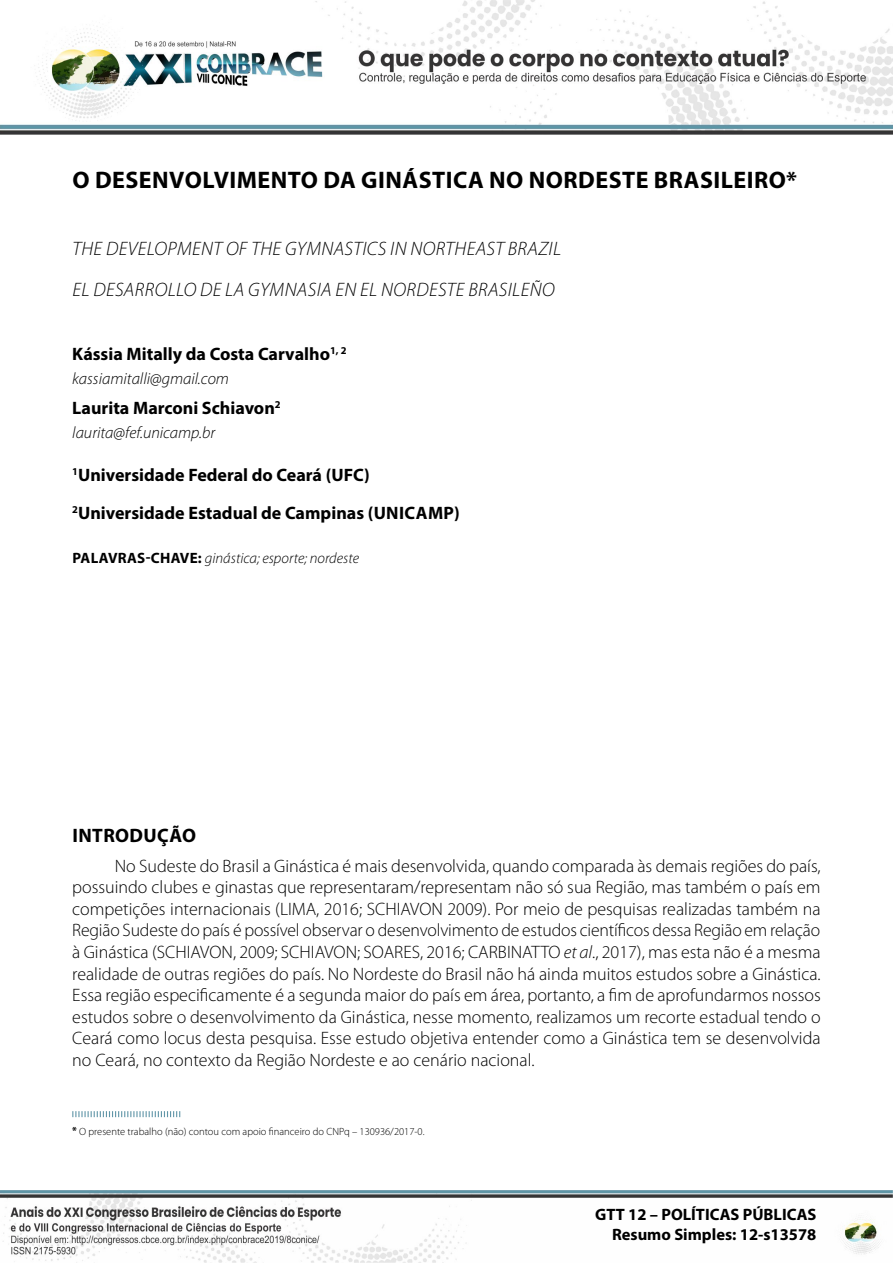
<style>
.page{position:relative;width:893px;height:1263px;background:#fff}
.page>*{position:absolute;margin:0;border:0;box-sizing:border-box;transform-origin:0 0}
.TITULO{font:700 24px "Myriad Pro";letter-spacing:.02em;color:#000}
.TIT_TRADU_RES_SIMPLE{font:italic 300 19.5px "Myriad Pro";letter-spacing:.02em;color:#000}
.SUBTITULOS{font:700 19.5px "Myriad Pro";letter-spacing:.02em;color:#000}
.MIOLO{font:300 18px/21.6px "Myriad Pro";color:#000;text-align:justify}
.AFILIAÇÃO{font:700 18px "Myriad Pro";color:#000}
.AUTORES{font:700 18px "Myriad Pro";color:#000}
.t1{font:700 16.5px/19.8px "Myriad Pro";color:#000;text-align:right}
.E-MAIL{font:italic 300 16.5px "Myriad Pro";color:#000}
.R_SIMPLES_-_KEYWORDS{font:italic 300 15px "Myriad Pro";color:#000}
.LEG__RODAPE{font:300 10.5px "Myriad Pro";color:#000}
.s1{font-weight:700;font-style:normal}
.s2{font-style:italic}
.s3{font-weight:700}
</style>
<div class="page">
<img style="left:0;top:0;width:893px;height:134px">
<img style="left:0;top:1190px;width:893px;height:73px">
<svg style="left:72px;top:1111px;width:108px;height:6px"></svg>
<p class="TITULO" style="left:73px;top:164px;width:734px">O DESENVOLVIMENTO DA GINÁSTICA NO NORDESTE BRASILEIRO*<sup>1</sup></p>
<p class="TIT_TRADU_RES_SIMPLE" style="left:72px;top:236px;width:490px">THE DEVELOPMENT OF THE GYMNASTICS IN NORTHEAST BRAZIL</p>
<p class="TIT_TRADU_RES_SIMPLE" style="left:72px;top:277px;width:484px">EL DESARROLLO DE LA GYMNASIA EN EL NORDESTE BRASILEÑO</p>
<p class="AUTORES" style="left:72px;top:342px;width:276px">Kássia Mitally da Costa Carvalho<sup>1,</sup> <sup>2</sup></p>
<p class="E-MAIL" style="left:72px;top:368px;width:158px">kassiamitalli@gmail.com</p>
<p class="AUTORES" style="left:72px;top:396px;width:210px">Laurita Marconi Schiavon<sup>2</sup></p>
<p class="E-MAIL" style="left:72px;top:423px;width:144px">laurita@fef.unicamp.br</p>
<p class="AFILIAÇÃO" style="left:72px;top:463px;width:299px"><sup>1</sup>Universidade Federal do Ceará (UFC)</p>
<p class="AFILIAÇÃO" style="left:72px;top:502px;width:389px"><sup>2</sup>Universidade Estadual de Campinas (UNICAMP)</p>
<p class="R_SIMPLES_-_KEYWORDS" style="left:72px;top:549px;width:288px"><span class="s1">PALAVRAS-CHAVE:</span> ginástica; esporte; nordeste</p>
<p class="SUBTITULOS" style="left:72px;top:822px;width:125px">INTRODUÇÃO</p>
<p class="MIOLO" style="left:72px;top:855px;width:750px;text-indent:43px">No Sudeste do Brasil a Ginástica é mais desenvolvida, quando comparada às demais regiões do país, possuindo clubes e ginastas que representaram/representam não só sua Região, mas também o país em competições internacionais (LIMA, 2016; SCHIAVON 2009). Por meio de pesquisas realizadas também na Região Sudeste do país é possível observar o desenvolvimento de estudos científicos dessa Região em relação à Ginástica (SCHIAVON, 2009; SCHIAVON; SOARES, 2016; CARBINATTO <span class="s2">et al</span>., 2017), mas esta não é a mesma realidade de outras regiões do país. No Nordeste do Brasil não há ainda muitos estudos sobre a Ginástica.<br>Essa região especificamente é a segunda maior do país em área, portanto, a fim de aprofundarmos nossos estudos sobre o desenvolvimento da Ginástica, nesse momento, realizamos um recorte estadual tendo o Ceará como locus desta pesquisa. Esse estudo objetiva entender como a Ginástica tem se desenvolvida no Ceará, no contexto da Região Nordeste e ao cenário nacional.</p>
<p class="LEG__RODAPE" style="left:72px;top:1125px;width:354px"><span class="s3">*</span> O presente trabalho (não) contou com apoio financeiro do CNPq – 130936/2017-0.</p>
<p class="t1" style="left:595px;top:1204px;width:223px">GTT 12 – POLÍTICAS PÚBLICAS<br>Resumo Simples: 12-s13578</p>
</div>
